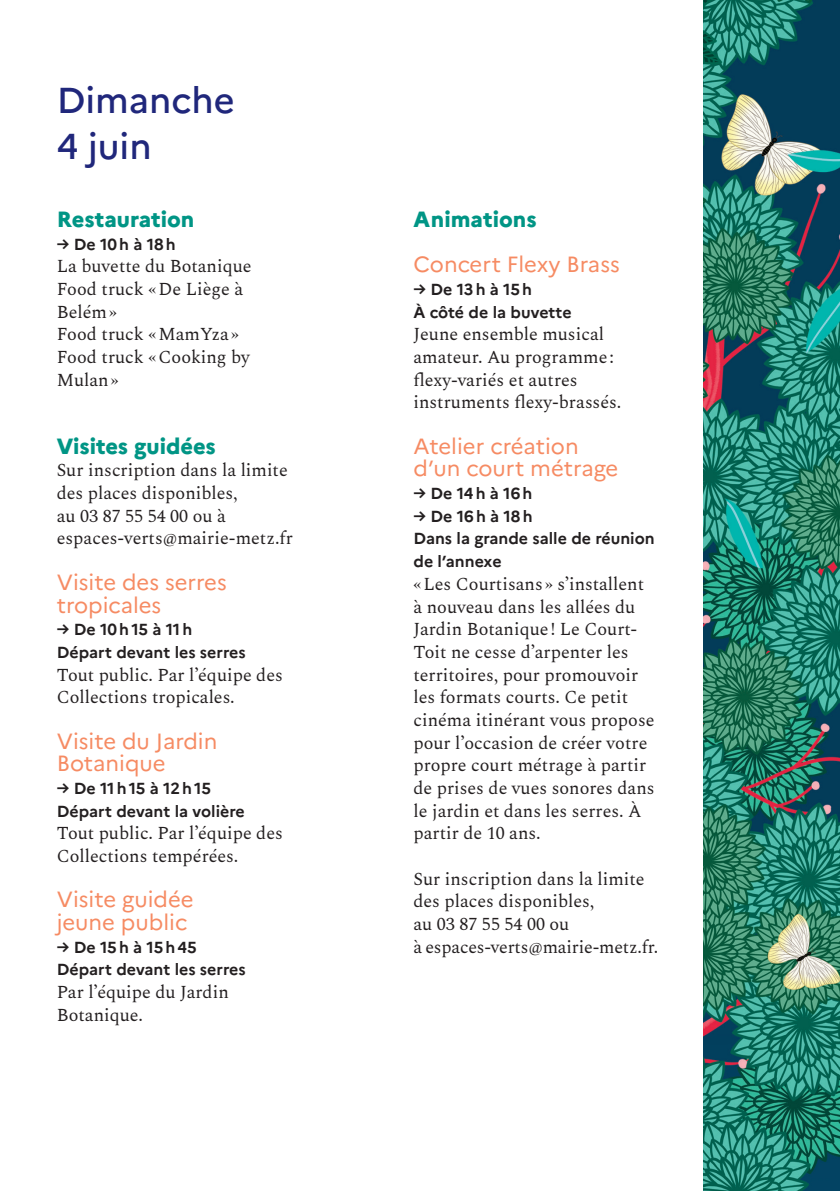
<style>
.page{position:relative;width:840px;height:1191px;background:#fff}
.page>*{position:absolute;margin:0;border:0;box-sizing:border-box;transform-origin:0 0}
.t1{font:500 36px/45.4px "Marianne";color:#20277b}
.t2{font:22px/22.6px "Marianne";color:#f68b63}
.t3{font:800 22px "Marianne";color:#009585}
.t4{font:18px/22.6px "Spectral";color:#231f20}
.t5{font:700 16px/22.6px "Marianne";color:#231f20}
</style>
<div class="page">
<img style="left:703px;top:0;width:136px;height:1191px">
<h1 class="t1" style="left:57px;top:75px;width:179px">Dimanche<br>4 juin</h1>
<h2 class="t3" style="left:57px;top:202px;width:139px">Restauration</h2>
<p class="t5" style="left:57px;top:231px;width:120px">→ De 10 h à 18 h</p>
<p class="t4" style="left:57px;top:254px;width:196px">La buvette du Botanique</p>
<p class="t4" style="left:57px;top:276px;width:188px">Food truck « De Liège à<br>Belém »</p>
<p class="t4" style="left:57px;top:322px;width:183px">Food truck « MamYza »</p>
<p class="t4" style="left:57px;top:344px;width:194px">Food truck « Cooking by<br>Mulan »</p>
<h2 class="t3" style="left:57px;top:429px;width:160px">Visites guidées</h2>
<p class="t4" style="left:57px;top:458px;width:237px">Sur inscription dans la limite des places disponibles,<br>au 03 87 55 54 00 ou à espaces-verts@mairie-metz.fr</p>
<h3 class="t2" style="left:57px;top:569px;width:171px">Visite des serres tropicales</h3>
<p class="t5" style="left:57px;top:617px;width:137px">→ De 10 h 15 à 11 h</p>
<h4 class="t5" style="left:57px;top:639px;width:190px">Départ devant les serres</h4>
<p class="t4" style="left:57px;top:662px;width:227px">Tout public. Par l’équipe des<br>Collections tropicales.</p>
<h3 class="t2" style="left:57px;top:727px;width:162px">Visite du Jardin<br>Botanique</h3>
<p class="t5" style="left:57px;top:775px;width:156px">→ De 11 h 15 à 12 h 15</p>
<h4 class="t5" style="left:57px;top:798px;width:189px">Départ devant la volière</h4>
<p class="t4" style="left:57px;top:820px;width:227px">Tout public. Par l’équipe des<br>Collections tempérées.</p>
<h3 class="t2" style="left:57px;top:886px;width:138px">Visite guidée jeune public</h3>
<p class="t5" style="left:57px;top:934px;width:141px">→ De 15 h à 15 h 45</p>
<h4 class="t5" style="left:57px;top:957px;width:190px">Départ devant les serres</h4>
<p class="t4" style="left:57px;top:979px;width:173px">Par l’équipe du Jardin<br>Botanique.</p>
<h2 class="t3" style="left:413px;top:202px;width:125px">Animations</h2>
<h3 class="t2" style="left:413px;top:251px;width:208px">Concert Flexy Brass</h3>
<p class="t5" style="left:413px;top:277px;width:120px">→ De 13 h à 15 h</p>
<h4 class="t5" style="left:413px;top:299px;width:159px">À côté de la buvette</h4>
<p class="t4" style="left:413px;top:322px;width:209px">Jeune ensemble musical amateur. Au programme : flexy-variés et autres instruments flexy-brassés.</p>
<h3 class="t2" style="left:413px;top:433px;width:206px">Atelier création d’un court métrage</h3>
<p class="t5" style="left:413px;top:481px;width:120px">→ De 14 h à 16 h</p>
<p class="t5" style="left:413px;top:503px;width:120px">→ De 16 h à 18 h</p>
<h4 class="t5" style="left:413px;top:526px;width:242px">Dans la grande salle de réunion de l’annexe</h4>
<p class="t4" style="left:413px;top:571px;width:242px">« Les Courtisans » s’installent à nouveau dans les allées du<br>Jardin Botanique ! Le Court-<br>Toit ne cesse d’arpenter les territoires, pour promouvoir les formats courts. Ce petit cinéma itinérant vous propose pour l’occasion de créer votre propre court métrage à partir de prises de vues sonores dans le jardin et dans les serres. À partir de 10 ans.</p>
<p class="t4" style="left:413px;top:866px;width:246px">Sur inscription dans la limite des places disponibles,<br>au 03 87 55 54 00 ou<br>à espaces-verts@mairie-metz.fr.</p>
</div>
